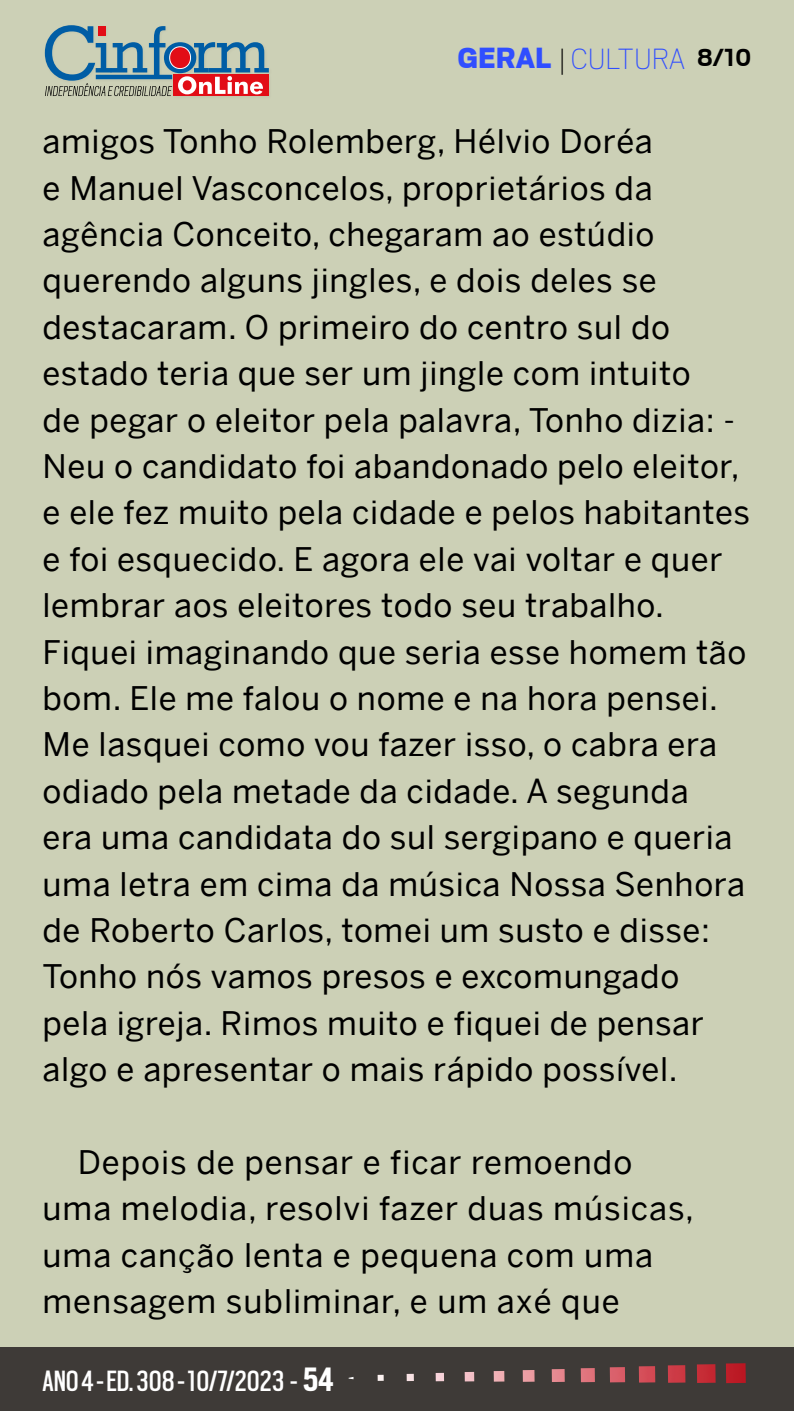
<style>
.page{position:relative;width:794px;height:1411px;background:#fff}
.page>*{position:absolute;margin:0;border:0;box-sizing:border-box;transform-origin:0 0}
.t1{font:32.5px/46.4px "Benton Sans";letter-spacing:.02em;color:#000}
.t2{font:32.5px "Scout Cond";color:#fff}
.t3{font:100 32.5px "Scout";color:#304eff}
.s1{font-weight:900}
.s2{color:#000}
.s3{font-weight:700;font-size:27.5px;color:#000}
.s4{font-weight:700;font-size:37.5px}
</style>
<div class="page">
<div style="left:0;top:0;width:794px;height:1410px;background:#ccd0b6"></div>
<div style="left:0;top:1347px;width:794px;height:63px;background:#3e3a37"></div>
<img style="left:726px;top:1363px;width:20px;height:19px">
<img style="left:697px;top:1364px;width:18px;height:18px">
<img style="left:668px;top:1365px;width:17px;height:17px">
<img style="left:639px;top:1366px;width:16px;height:16px">
<img style="left:610px;top:1367px;width:15px;height:15px">
<img style="left:581px;top:1368px;width:14px;height:13px">
<svg style="left:552px;top:1369px;width:13px;height:12px"></svg>
<svg style="left:523px;top:1370px;width:11px;height:11px"></svg>
<svg style="left:494px;top:1371px;width:10px;height:10px"></svg>
<svg style="left:465px;top:1371px;width:9px;height:10px"></svg>
<svg style="left:435px;top:1372px;width:9px;height:9px"></svg>
<svg style="left:406px;top:1373px;width:8px;height:7px"></svg>
<svg style="left:377px;top:1374px;width:7px;height:6px"></svg>
<svg style="left:45px;top:25px;width:224px;height:71px"></svg>
<p class="t3" style="left:458px;top:37px;width:295px"><span class="s1">GERAL</span> <span class="s2">|</span> CULTURA <span class="s3">8/10</span></p>
<p class="t1" style="left:43px;top:118px;width:709px">amigos Tonho Rolemberg, Hélvio Doréa<br>e Manuel Vasconcelos, proprietários da agência Conceito, chegaram ao estúdio querendo alguns jingles, e dois deles se destacaram. O primeiro do centro sul do estado teria que ser um jingle com intuito<br>de pegar o eleitor pela palavra, Tonho dizia: - Neu o candidato foi abandonado pelo eleitor, e ele fez muito pela cidade e pelos habitantes e foi esquecido. E agora ele vai voltar e quer lembrar aos eleitores todo seu trabalho.<br>Fiquei imaginando que seria esse homem tão bom. Ele me falou o nome e na hora pensei.<br>Me lasquei como vou fazer isso, o cabra era odiado pela metade da cidade. A segunda<br>era uma candidata do sul sergipano e queria uma letra em cima da música Nossa Senhora de Roberto Carlos, tomei um susto e disse:<br>Tonho nós vamos presos e excomungado pela igreja. Rimos muito e fiquei de pensar algo e apresentar o mais rápido possível.</p>
<p class="t1" style="left:43px;top:1138px;width:653px;text-indent:35px">Depois de pensar e ficar remoendo uma melodia, resolvi fazer duas músicas, uma canção lenta e pequena com uma mensagem subliminar, e um axé que</p>
<p class="t2" style="left:43px;top:1359px;width:293px">ANO 4 - ED. 308 - 10/7/2023 - <span class="s4">54</span></p>
</div>
